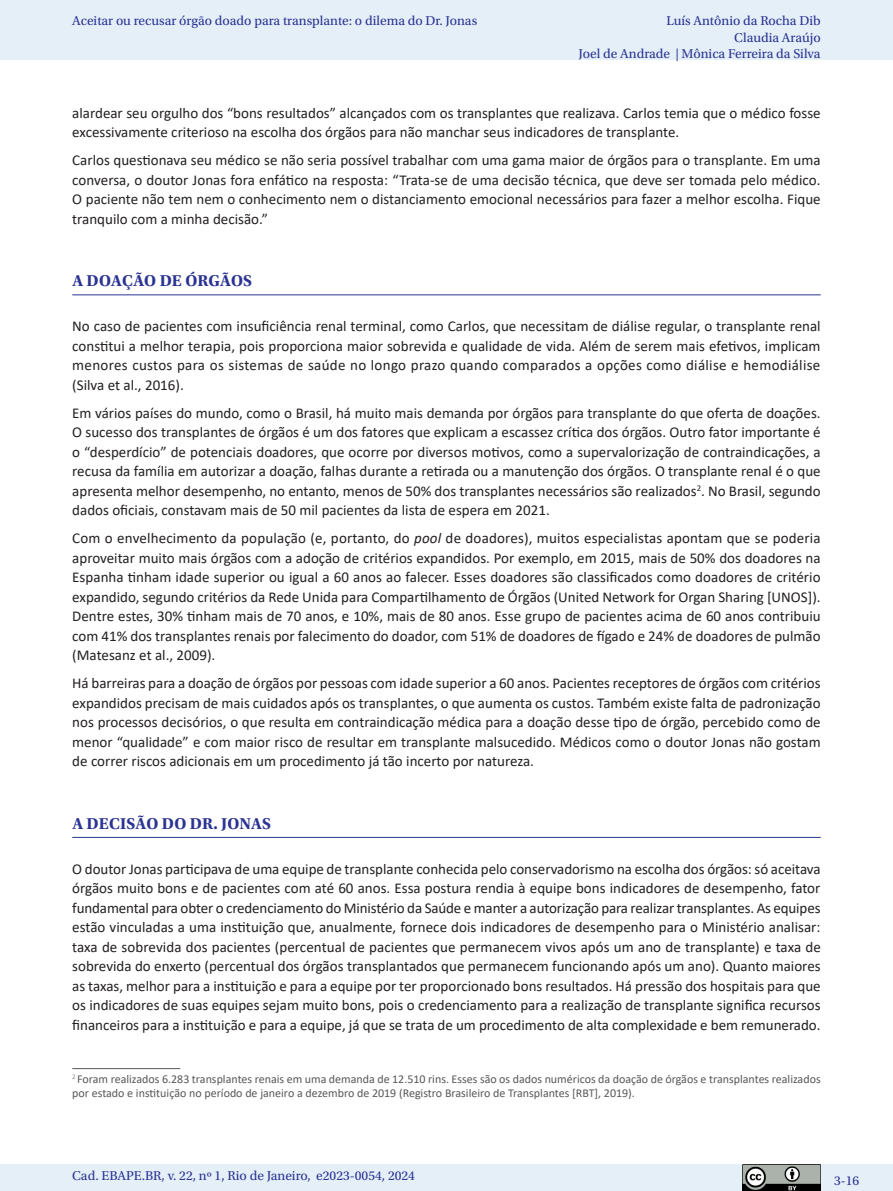
<style>
.page{position:relative;width:893px;height:1191px;background:#fff}
.page>*{position:absolute;margin:0;border:0;box-sizing:border-box;transform-origin:0 0}
._07_1_sub_1{font:700 16.5px "Utopia Std";letter-spacing:.01em;color:#2b3393}
._06_0_texto{font:15px/19.5px "Calibri";color:#231f20;text-align:justify}
.t1{font:13.5px/16.5px "Utopia Std";color:#2b3393;text-align:right}
._06_3_nota_de_rodape{font:12px/14.4px "Calibri";color:#57585a}
.s1{font-style:italic}
</style>
<div class="page">
<div style="left:0;top:0;width:893px;height:60px;background:#e4eff8"></div>
<div style="left:0;top:1164px;width:893px;height:27px;background:#e4eff8"></div>
<img style="left:743px;top:1164px;width:78px;height:27px">
<hr style="left:72px;top:294px;width:749px;height:1px;background:#2b3393">
<hr style="left:72px;top:837px;width:749px;height:1px;background:#2b3393">
<hr style="left:72px;top:1068px;width:108px;height:1px;background:#57585a">
<p class="t1" style="left:72px;top:13px;width:406px">Aceitar ou recusar órgão doado para transplante: o dilema do Dr. Jonas</p>
<p class="t1" style="left:579px;top:13px;width:244px">Luís Antônio da Rocha Dib<br>Claudia Araújo<br>Joel de Andrade | Mônica Ferreira da Silva</p>
<p class="_06_0_texto" style="left:72px;top:102px;width:750px">alardear seu orgulho dos “bons resultados” alcançados com os transplantes que realizava. Carlos temia que o médico fosse excessivamente criterioso na escolha dos órgãos para não manchar seus indicadores de transplante.</p>
<p class="_06_0_texto" style="left:72px;top:150px;width:750px">Carlos questionava seu médico se não seria possível trabalhar com uma gama maior de órgãos para o transplante. Em uma conversa, o doutor Jonas fora enfático na resposta: “Trata-se de uma decisão técnica, que deve ser tomada pelo médico.<br>O paciente não tem nem o conhecimento nem o distanciamento emocional necessários para fazer a melhor escolha. Fique tranquilo com a minha decisão.”</p>
<p class="_07_1_sub_1" style="left:72px;top:271px;width:181px">A DOAÇÃO DE ÓRGÃOS</p>
<p class="_06_0_texto" style="left:72px;top:316px;width:750px">No caso de pacientes com insuficiência renal terminal, como Carlos, que necessitam de diálise regular, o transplante renal constitui a melhor terapia, pois proporciona maior sobrevida e qualidade de vida. Além de serem mais efetivos, implicam menores custos para os sistemas de saúde no longo prazo quando comparados a opções como diálise e hemodiálise (Silva et al., 2016).</p>
<p class="_06_0_texto" style="left:72px;top:402px;width:750px">Em vários países do mundo, como o Brasil, há muito mais demanda por órgãos para transplante do que oferta de doações.<br>O sucesso dos transplantes de órgãos é um dos fatores que explicam a escassez crítica dos órgãos. Outro fator importante é o “desperdício” de potenciais doadores, que ocorre por diversos motivos, como a supervalorização de contraindicações, a recusa da família em autorizar a doação, falhas durante a retirada ou a manutenção dos órgãos. O transplante renal é o que apresenta melhor desempenho, no entanto, menos de 50% dos transplantes necessários são realizados<sup>2</sup>. No Brasil, segundo dados oficiais, constavam mais de 50 mil pacientes da lista de espera em 2021.</p>
<p class="_06_0_texto" style="left:72px;top:528px;width:750px">Com o envelhecimento da população (e, portanto, do <span class="s1">pool</span> de doadores), muitos especialistas apontam que se poderia aproveitar muito mais órgãos com a adoção de critérios expandidos. Por exemplo, em 2015, mais de 50% dos doadores na Espanha tinham idade superior ou igual a 60 anos ao falecer. Esses doadores são classificados como doadores de critério expandido, segundo critérios da Rede Unida para Compartilhamento de Órgãos (United Network for Organ Sharing [UNOS]).<br>Dentre estes, 30% tinham mais de 70 anos, e 10%, mais de 80 anos. Esse grupo de pacientes acima de 60 anos contribuiu com 41% dos transplantes renais por falecimento do doador, com 51% de doadores de fígado e 24% de doadores de pulmão (Matesanz et al., 2009).</p>
<p class="_06_0_texto" style="left:72px;top:673px;width:750px">Há barreiras para a doação de órgãos por pessoas com idade superior a 60 anos. Pacientes receptores de órgãos com critérios expandidos precisam de mais cuidados após os transplantes, o que aumenta os custos. Também existe falta de padronização nos processos decisórios, o que resulta em contraindicação médica para a doação desse tipo de órgão, percebido como de menor “qualidade” e com maior risco de resultar em transplante malsucedido. Médicos como o doutor Jonas não gostam de correr riscos adicionais em um procedimento já tão incerto por natureza.</p>
<p class="_07_1_sub_1" style="left:72px;top:813px;width:200px">A DECISÃO DO DR. JONAS</p>
<p class="_06_0_texto" style="left:72px;top:858px;width:750px">O doutor Jonas participava de uma equipe de transplante conhecida pelo conservadorismo na escolha dos órgãos: só aceitava órgãos muito bons e de pacientes com até 60 anos. Essa postura rendia à equipe bons indicadores de desempenho, fator fundamental para obter o credenciamento do Ministério da Saúde e manter a autorização para realizar transplantes. As equipes estão vinculadas a uma instituição que, anualmente, fornece dois indicadores de desempenho para o Ministério analisar: taxa de sobrevida dos pacientes (percentual de pacientes que permanecem vivos após um ano de transplante) e taxa de sobrevida do enxerto (percentual dos órgãos transplantados que permanecem funcionando após um ano). Quanto maiores as taxas, melhor para a instituição e para a equipe por ter proporcionado bons resultados. Há pressão dos hospitais para que os indicadores de suas equipes sejam muito bons, pois o credenciamento para a realização de transplante significa recursos financeiros para a instituição e para a equipe, já que se trata de um procedimento de alta complexidade e bem remunerado.</p>
<p class="_06_3_nota_de_rodape" style="left:72px;top:1071px;width:750px"><sup>2</sup> Foram realizados 6.283 transplantes renais em uma demanda de 12.510 rins. Esses são os dados numéricos da doação de órgãos e transplantes realizados por estado e instituição no período de janeiro a dezembro de 2019 (Registro Brasileiro de Transplantes [RBT], 2019).</p>
<p class="t1" style="left:72px;top:1167px;width:344px">Cad. EBAPE.BR, v. 22, nº 1, Rio de Janeiro, e2023-0054, 2024</p>
<p class="t1" style="left:834px;top:1172px;width:27px">3-16</p>
</div>
